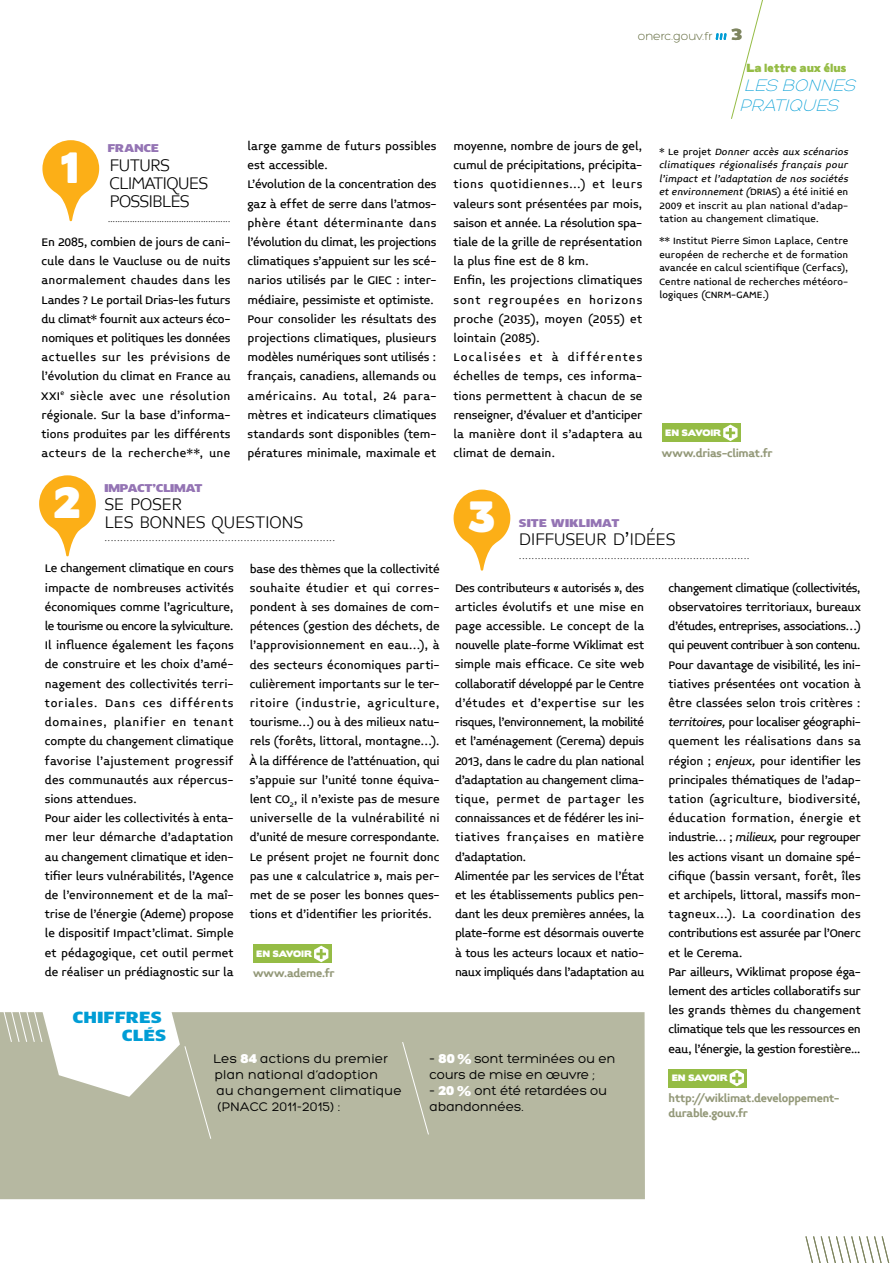
<style>
.page{position:relative;width:893px;height:1263px;background:#fff}
.page>*{position:absolute;margin:0;border:0;box-sizing:border-box;transform-origin:0 0}
.t1{font:39px "Boris Black Bloxx";color:#fff}
.t2{font:300 19.5px/18px "Midiet Sans";letter-spacing:-.025em;color:#000}
.t3{font:300 19.5px/18px "Midiet Sans";letter-spacing:-.045em;color:#000}
.t4{font:italic 300 18px/19.5px "Hero";color:#009dd5}
.t5{font:15px/18px "Mob";letter-spacing:.015em;color:#009dd5;text-align:right}
.t6{font:13.5px/15.8px "Hero";letter-spacing:.015em;color:#000}
.t7{font:500 12.75px/19.2px "Midiet Sans";letter-spacing:-.01em;color:#000}
.t8{font:700 12px/15px "Midiet Sans";letter-spacing:-.02em;color:#939878}
.t9{font:300 12px "Hero";letter-spacing:.01em;color:#7e8560}
.t10{font:italic 500 10.5px/13.5px "Midiet Sans";letter-spacing:.01em;color:#000;text-align:justify}
.t11{font:500 10.5px/13.5px "Midiet Sans";letter-spacing:.005em;color:#000;text-align:justify}
.t12{font:10.5px "Mob";letter-spacing:-.015em;color:#9474b4}
.t13{font:10.5px "Boris Black Bloxx";letter-spacing:.025em;color:#95bc45}
.t14{font:300 9px "Midiet Sans";color:#000}
.t15{font:8.25px "Boris Black Bloxx";letter-spacing:-.01em;color:#fff}
.s1{font-family:"Mob";font-weight:400;font-size:15px}
.s2{font-style:inherit}
.s3{font-style:normal}
.s4{font-style:italic}
.s5{font-family:"Boris Black Bloxx";font-size:11.25px;color:#fff}
</style>
<div class="page">
<div style="left:0;top:1012px;width:645px;height:187px;background:#b6b8a1"></div>
<svg style="left:715px;top:0;width:48px;height:119px"></svg>
<svg style="left:805px;top:1236px;width:85px;height:27px"></svg>
<svg style="left:402px;top:1042px;width:27px;height:93px"></svg>
<svg style="left:2px;top:1012px;width:210px;height:127px"></svg>
<svg style="left:42px;top:140px;width:57px;height:81px"></svg>
<svg style="left:39px;top:475px;width:57px;height:81px"></svg>
<svg style="left:454px;top:490px;width:56px;height:81px"></svg>
<div style="left:253px;top:945px;width:78px;height:18px;background:#95bc45"></div>
<svg style="left:314px;top:946px;width:14px;height:16px"></svg>
<div style="left:662px;top:423px;width:78px;height:19px;background:#95bc45"></div>
<svg style="left:723px;top:423px;width:18px;height:18px"></svg>
<div style="left:669px;top:1069px;width:78px;height:18px;background:#95bc45"></div>
<svg style="left:730px;top:1070px;width:14px;height:16px"></svg>
<p class="t9" style="left:638px;top:30px;width:107px">onerc.gouv.fr <span class="s1">3</span></p>
<p class="t12" style="left:108px;top:142px;width:53px">FRANCE</p>
<h2 class="t3" style="left:110px;top:156px;width:100px">FUTURS<br>CLIMATIQUES<br>POSSIBLES</h2>
<p class="t14" style="left:108px;top:214px;width:124px">..................................................</p>
<p class="t7" style="left:42px;top:233px;width:190px;text-align:justify">En 2085, combien de jours de cani&shy;cule dans le Vaucluse ou de nuits anormalement chaudes dans les Landes ? Le portail Drias-les futurs du climat* fournit aux acteurs éco&shy;nomiques et politiques les données actuelles sur les prévisions de l’évolution du climat en France au <span class="s2">XXI</span><sup>e</sup> siècle avec une résolution régionale. Sur la base d’informa&shy;tions produites par les différents acteurs de la recherche**, une</p>
<h1 class="t1" style="left:61px;top:139px;width:19px">1</h1>
<p class="t13" style="left:747px;top:60px;width:101px">La lettre aux élus</p>
<h3 class="t4" style="left:739px;top:76px;width:122px">LES BONNES<br>PRATIQUES</h3>
<p class="t7" style="left:248px;top:137px;width:190px">large gamme de futurs possibles est accessible.<br>L’évolution de la concentration des gaz à effet de serre dans l’atmos&shy;phère étant déterminante dans l’évolution du climat, les projections climatiques s’appuient sur les scé&shy;narios utilisés par le GIEC : inter&shy;médiaire, pessimiste et optimiste.<br>Pour consolider les résultats des projections climatiques, plusieurs modèles numériques sont utilisés : français, canadiens, allemands ou américains. Au total, 24 para&shy;mètres et indicateurs climatiques standards sont disponibles (tem&shy;pératures minimale, maximale et</p>
<p class="t7" style="left:453px;top:137px;width:190px">moyenne, nombre de jours de gel, cumul de précipitations, précipita&shy;tions quotidiennes…) et leurs valeurs sont présentées par mois, saison et année. La résolution spa&shy;tiale de la grille de représentation la plus fine est de 8 km.<br>Enfin, les projections climatiques sont regroupées en horizons proche (2035), moyen (2055) et lointain (2085).<br>Localisées et à différentes échelles de temps, ces informa&shy;tions permettent à chacun de se renseigner, d’évaluer et d’anticiper la manière dont il s’adaptera au climat de demain.</p>
<p class="t10" style="left:659px;top:145px;width:190px"><span class="s3">* Le projet</span> Donner accès aux scénarios climatiques régionalisés français pour l’impact et l’adaptation de nos sociétés et environnement (<span class="s3">DRIAS) a été initié en 2009 et inscrit au plan national d’adap&shy;tation au changement climatique.</span></p>
<p class="t11" style="left:659px;top:234px;width:190px">** Institut Pierre Simon Laplace, Centre européen de recherche et de formation avancée en calcul scientifique (Cerfacs), Centre national de recherches météoro&shy;logiques (CNRM-GAME.)</p>
<p class="t15" style="left:666px;top:426px;width:57px">EN SAVOIR</p>
<p class="t8" style="left:662px;top:446px;width:112px">www.drias-climat.fr</p>
<p class="t12" style="left:104px;top:482px;width:100px">IMPACT’CLIMAT</p>
<h2 class="t2" style="left:104px;top:495px;width:200px">SE POSER<br>LES BONNES QUESTIONS</h2>
<p class="t14" style="left:104px;top:533px;width:232px">.........................................................................</p>
<p class="t7" style="left:45px;top:559px;width:190px">Le changement climatique en cours impacte de nombreuses activités économiques comme l’agriculture, le tourisme ou encore la sylviculture.<br>Il influence également les façons de construire et les choix d’amé&shy;nagement des collectivités terri&shy;toriales. Dans ces différents domaines, planifier en tenant compte du changement climatique favorise l’ajustement progressif des communautés aux répercus&shy;sions attendues.<br>Pour aider les collectivités à enta&shy;mer leur démarche d’adaptation au changement climatique et iden&shy;tifier leurs vulnérabilités, l’Agence de l’environnement et de la maî&shy;trise de l’énergie (Ademe) propose le dispositif Impact’climat. Simple et pédagogique, cet outil permet de réaliser un prédiagnostic sur la</p>
<p class="t7" style="left:250px;top:559px;width:192px;text-align:justify">base des thèmes que la collectivité souhaite étudier et qui corres&shy;pondent à ses domaines de com&shy;pétences (gestion des déchets, de l’approvisionnement en eau…), à des secteurs économiques parti&shy;culièrement importants sur le ter&shy;ritoire (industrie, agriculture, tourisme…) ou à des milieux natu&shy;rels (forêts, littoral, montagne…).<br>À la différence de l’atténuation, qui s’appuie sur l’unité tonne équiva&shy;lent CO<sub>2</sub>, il n’existe pas de mesure universelle de la vulnérabilité ni d’unité de mesure correspondante.<br>Le présent projet ne fournit donc pas une « calculatrice », mais per&shy;met de se poser les bonnes ques&shy;tions et d’identifier les priorités.</p>
<h1 class="t1" style="left:54px;top:473px;width:28px">2</h1>
<h1 class="t1" style="left:468px;top:487px;width:28px">3</h1>
<p class="t12" style="left:519px;top:517px;width:102px">SITE WIKLIMAT</p>
<h2 class="t2" style="left:519px;top:530px;width:158px">DIFFUSEUR D’IDÉES</h2>
<p class="t14" style="left:519px;top:551px;width:232px">.........................................................................</p>
<p class="t7" style="left:455px;top:578px;width:191px">Des contributeurs « autorisés », des articles évolutifs et une mise en page accessible. Le concept de la nouvelle plate-forme Wiklimat est simple mais efficace. Ce site web collaboratif développé par le Centre d’études et d'expertise sur les risques, l'environnement, la mobilité et l'aménagement (Cerema) depuis 2013, dans le cadre du plan national d’adaptation au changement clima&shy;tique, permet de partager les connaissances et de fédérer les ini&shy;tiatives françaises en matière d’adaptation.<br>Alimentée par les services de l’État et les établissements publics pen&shy;dant les deux premières années, la plate-forme est désormais ouverte à tous les acteurs locaux et natio&shy;naux impliqués dans l’adaptation au</p>
<p class="t7" style="left:669px;top:578px;width:194px">changement climatique (collectivités, observatoires territoriaux, bureaux d’études, entreprises, associations…) qui peuvent contribuer à son contenu.<br>Pour davantage de visibilité, les ini&shy;tiatives présentées ont vocation à être classées selon trois critères : <span class="s4">territoires,</span> pour localiser géographi&shy;quement les réalisations dans sa région ; <span class="s4">enjeux,</span> pour identifier les principales thématiques de l’adap&shy;tation (agriculture, biodiversité, éducation formation, énergie et industrie… ; <span class="s4">milieux,</span> pour regrouper les actions visant un domaine spé&shy;cifique (bassin versant, forêt, îles et archipels, littoral, massifs mon&shy;tagneux…). La coordination des contributions est assurée par l’Onerc et le Cerema.<br>Par ailleurs, Wiklimat propose éga&shy;lement des articles collaboratifs sur les grands thèmes du changement climatique tels que les ressources en eau, l’énergie, la gestion forestière...</p>
<p class="t15" style="left:256px;top:947px;width:57px">EN SAVOIR</p>
<p class="t8" style="left:253px;top:966px;width:83px">www.ademe.fr</p>
<p class="t5" style="left:73px;top:1008px;width:95px">CHIFFRES<br>CLÉS</p>
<p class="t6" style="left:213px;top:1051px;width:190px">Les <span class="s5">84</span> actions du premier plan national d’adoption<br>au changement climatique (PNACC 2011-2015) :</p>
<p class="t6" style="left:430px;top:1051px;width:187px">– <span class="s5">80 %</span> sont terminées ou en cours de mise en œuvre ;</p>
<p class="t15" style="left:672px;top:1072px;width:57px">EN SAVOIR</p>
<p class="t8" style="left:669px;top:1091px;width:173px">http://wiklimat.developpement&shy;durable.gouv.fr</p>
<p class="t6" style="left:430px;top:1082px;width:179px">– <span class="s5">20 %</span> ont été retardées ou abandonnées.</p>
</div>
